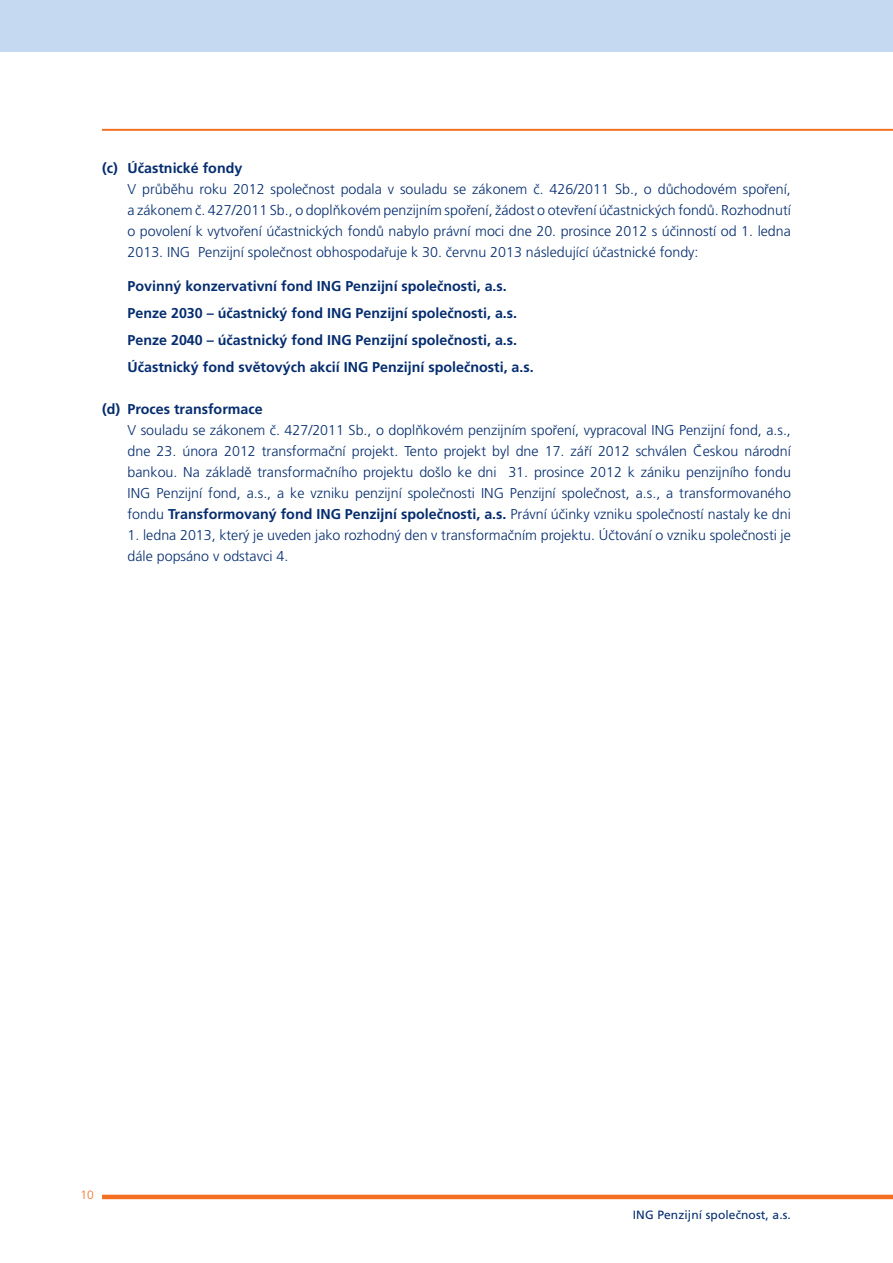
<style>
.page{position:relative;width:893px;height:1263px;background:#fff}
.page>*{position:absolute;margin:0;border:0;box-sizing:border-box;transform-origin:0 0}
.t1{font:300 14.25px/21px "Frutiger CE";color:#052d6f;text-align:justify}
.t2{font:700 14.25px/27px "Frutiger CE";color:#052d6f}
.t3{font:12px "Frutiger CE";letter-spacing:.01em;color:#052d6f}
.t4{font:300 12px "Frutiger CE";color:#f36e21}
.s1{font-weight:700}
</style>
<div class="page">
<hr style="left:102px;top:1195px;width:791px;height:4px;background:#f36e21">
<hr style="left:102px;top:129px;width:791px;height:2px;background:#f36e21">
<div style="left:0;top:0;width:893px;height:51px;background:#c5daf1"></div>
<p class="t2" style="left:102px;top:154px;width:142px">(c) Účastnické fondy</p>
<p class="t1" style="left:128px;top:178px;width:665px">V průběhu roku 2012 společnost podala v souladu se zákonem č. 426/2011 Sb., o důchodovém spoření, a zákonem č. 427/2011 Sb., o doplňkovém penzijním spoření, žádost o otevření účastnických fondů. Rozhodnutí o povolení k vytvoření účastnických fondů nabylo právní moci dne 20. prosince 2012 s účinností od 1. ledna 2013. ING Penzijní společnost obhospodařuje k 30. červnu 2013 následující účastnické fondy:</p>
<p class="t2" style="left:128px;top:273px;width:408px">Povinný konzervativní fond ING Penzijní společnosti, a.s.<br>Penze 2030 – účastnický fond ING Penzijní společnosti, a.s.<br>Penze 2040 – účastnický fond ING Penzijní společnosti, a.s.<br>Účastnický fond světových akcií ING Penzijní společnosti, a.s.</p>
<p class="t2" style="left:102px;top:396px;width:162px">(d) Proces transformace</p>
<p class="t1" style="left:128px;top:420px;width:665px">V souladu se zákonem č. 427/2011 Sb., o doplňkovém penzijním spoření, vypracoval ING Penzijní fond, a.s., dne 23. února 2012 transformační projekt. Tento projekt byl dne 17. září 2012 schválen Českou národní bankou. Na základě transformačního projektu došlo ke dni 31. prosince 2012 k zániku penzijního fondu ING Penzijní fond, a.s., a ke vzniku penzijní společnosti ING Penzijní společnost, a.s., a transformovaného fondu <span class="s1">Transformovaný fond ING Penzijní společnosti, a.s.</span> Právní účinky vzniku společností nastaly ke dni</p>
<p class="t1" style="left:128px;top:525px;width:665px">1. ledna 2013, který je uveden jako rozhodný den v transformačním projektu. Účtování o vzniku společnosti je dále popsáno v odstavci 4.</p>
<p class="t4" style="left:80px;top:1188px;width:15px">10</p>
<p class="t3" style="left:633px;top:1208px;width:160px">ING Penzijní společnost, a.s.</p>
</div>
